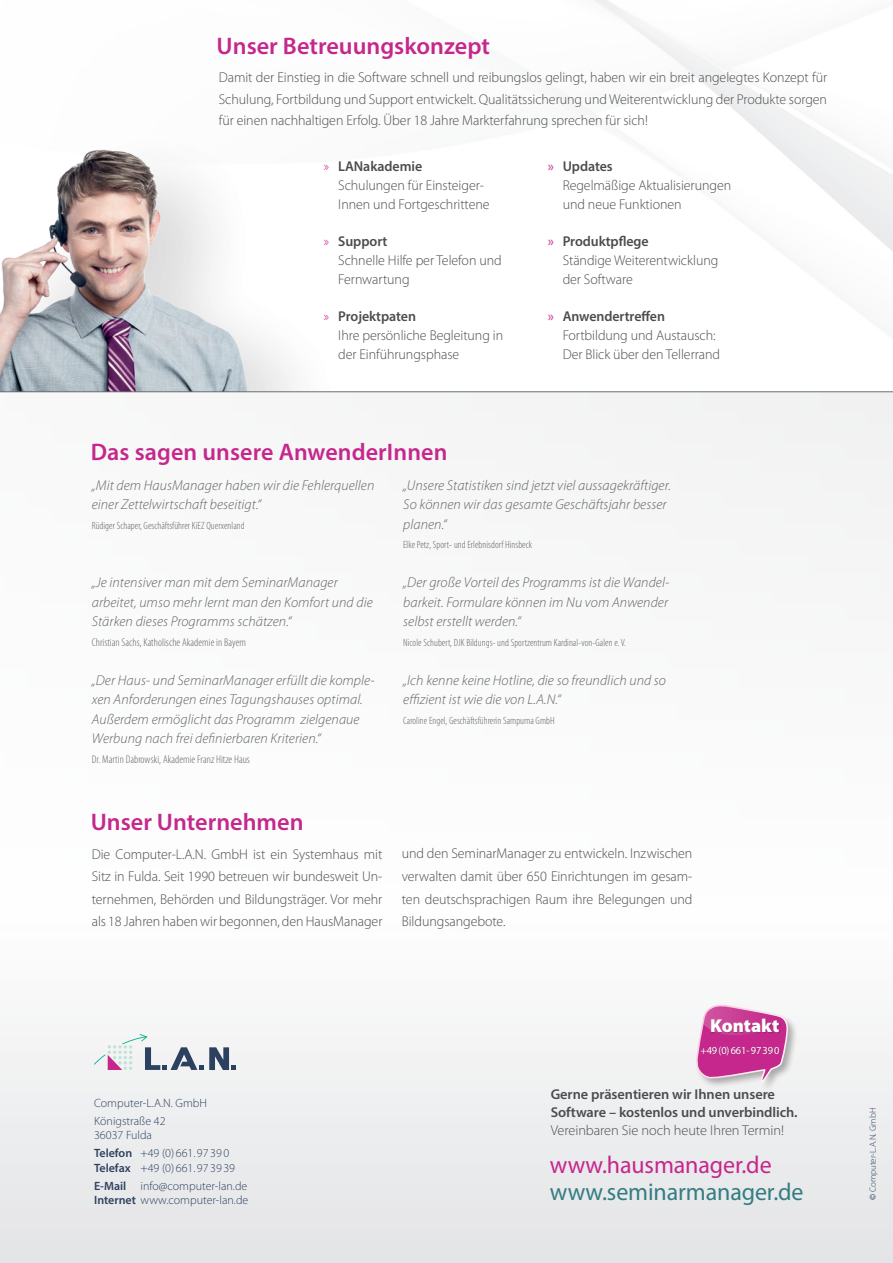
<style>
.page{position:relative;width:893px;height:1263px;background:#fff}
.page>*{position:absolute;margin:0;border:0;box-sizing:border-box;transform-origin:0 0}
.t1{font:24.45px "Myriad Pro";letter-spacing:-.005em;color:#337d83}
.t2{font:24.45px "Myriad Pro";letter-spacing:-.005em;color:#c5278c}
.t3{font:600 24px "Myriad Pro";color:#c5278c}
.t4{font:900 18.75px "Myriad Pro";color:#fff}
.t5{font:300 14.25px/18.8px "Myriad Pro";letter-spacing:-.005em;color:#4b4c4d}
.t6{font:italic 300 14.25px/19.5px "Myriad Pro";letter-spacing:.005em;color:#636366}
.t7{font:600 14.25px/18px "Myriad Pro";letter-spacing:-.005em;color:#4b4c4d}
.t8{font:300 12px/18px "Myriad Pro";color:#2c4160}
.t9{font:300 condensed 11.25px "Myriad Pro";letter-spacing:.005em;color:#636366}
.t10{font:10.8px "Myriad Pro";letter-spacing:-.01em;color:#fff}
.t11{font:300 condensed 10.5px "Myriad Pro";letter-spacing:.005em;color:#636366}
.t12{font:300 9px "Myriad Pro";color:#2c4160}
.s1{font-weight:600;color:#cc539a}
.s2{font-weight:600}
</style>
<div class="page">
<img style="left:0;top:0;width:893px;height:391px">
<div style="left:0;top:913px;width:893px;height:350px;background:#edeeef"></div>
<svg style="left:94px;top:1034px;width:142px;height:36px"></svg>
<div style="left:696px;top:1004px;width:102px;height:89px;background:#231f20;opacity:.35"></div>
<svg style="left:696px;top:1004px;width:93px;height:79px"></svg>
<div style="left:711px;top:1018px;width:69px;height:16px;background:#231f20;opacity:.3"></div>
<div style="left:701px;top:1045px;width:79px;height:11px;background:#231f20;opacity:.3"></div>
<svg style="left:0;top:392px;width:893px;height:565px"></svg>
<hr style="left:0;top:391px;width:893px;height:1px;background:#6c6d70">
<svg style="left:324px;top:165px;width:5px;height:5px"></svg>
<svg style="left:324px;top:240px;width:5px;height:5px"></svg>
<svg style="left:324px;top:315px;width:5px;height:5px"></svg>
<h2 class="t3" style="left:217px;top:31px;width:275px">Unser Betreuungskonzept</h2>
<p class="t5" style="left:219px;top:66px;width:610px;line-height:21.8px;text-align:justify">Damit der Einstieg in die Software schnell und reibungslos gelingt, haben wir ein breit angelegtes Konzept für Schulung, Fortbildung und Support entwickelt. Qualitätssicherung und Weiterentwicklung der Produkte sorgen für einen nachhaltigen Erfolg. Über 18 Jahre Markterfahrung sprechen für sich!</p>
<p class="t7" style="left:338px;top:157px;width:85px">LANakademie</p>
<p class="t5" style="left:338px;top:176px;width:153px">Schulungen für Einsteiger-<br>Innen und Fortgeschrittene</p>
<p class="t7" style="left:338px;top:232px;width:51px">Support</p>
<p class="t5" style="left:338px;top:251px;width:165px">Schnelle Hilfe per Telefon und<br>Fernwartung</p>
<p class="t7" style="left:338px;top:307px;width:79px">Projektpaten</p>
<p class="t5" style="left:338px;top:326px;width:166px">Ihre persönliche Begleitung in der Einführungsphase</p>
<h2 class="t3" style="left:91px;top:436px;width:358px">Das sagen unsere AnwenderInnen</h2>
<p class="t5" style="left:563px;top:157px;width:170px;text-indent:-15px"><span class="s1">»</span> <span class="s2">Updates<br></span>Regelmäßige Aktualisierungen und neue Funktionen</p>
<p class="t5" style="left:563px;top:232px;width:157px;text-indent:-15px"><span class="s1">»</span> <span class="s2">Produktpflege<br></span>Ständige Weiterentwicklung der Software</p>
<p class="t5" style="left:563px;top:307px;width:159px;text-indent:-15px"><span class="s1">»</span> <span class="s2">Anwendertreffen<br></span>Fortbildung und Austausch:<br>Der Blick über den Tellerrand</p>
<p class="t6" style="left:92px;top:475px;width:284px">„Mit dem HausManager haben wir die Fehlerquellen einer Zettelwirtschaft beseitigt.“</p>
<p class="t11" style="left:92px;top:519px;width:154px">Rüdiger Schaper, Geschäftsführer KiEZ Querxenland</p>
<p class="t6" style="left:92px;top:573px;width:282px">„Je intensiver man mit dem SeminarManager arbeitet, umso mehr lernt man den Komfort und die<br>Stärken dieses Programms schätzen.“</p>
<p class="t9" style="left:92px;top:635px;width:156px">Christian Sachs, Katholische Akademie in Bayern</p>
<p class="t6" style="left:92px;top:670px;width:284px">„Der Haus- und SeminarManager erfüllt die komple&shy;xen Anforderungen eines Tagungshauses optimal.<br>Außerdem ermöglicht das Programm zielgenaue Werbung nach frei definierbaren Kriterien.“</p>
<p class="t9" style="left:92px;top:752px;width:160px">Dr. Martin Dabrowski, Akademie Franz Hitze Haus</p>
<h2 class="t3" style="left:91px;top:806px;width:214px">Unser Unternehmen</h2>
<p class="t6" style="left:403px;top:475px;width:269px">„Unsere Statistiken sind jetzt viel aussagekräftiger.<br>So können wir das gesamte Geschäftsjahr besser planen.“</p>
<p class="t11" style="left:403px;top:539px;width:130px">Elke Petz, Sport- und Erlebnisdorf Hinsbeck</p>
<p class="t6" style="left:403px;top:573px;width:268px;text-align:justify">„Der große Vorteil des Programms ist die Wandel&shy;barkeit. Formulare können im Nu vom Anwender selbst erstellt werden.“</p>
<p class="t11" style="left:403px;top:636px;width:224px">Nicole Schubert, DJK Bildungs- und Sportzentrum Kardinal-von-Galen e. V.</p>
<p class="t6" style="left:403px;top:670px;width:264px">„Ich kenne keine Hotline, die so freundlich und so effizient ist wie die von L.A.N.“</p>
<p class="t11" style="left:403px;top:714px;width:153px">Caroline Engel, Geschäftsführerin Sampurna GmbH</p>
<p class="t5" style="left:92px;top:842px;width:292px;line-height:22.5px;text-align:justify">Die Computer-L.A.N. GmbH ist ein Systemhaus mit Sitz in Fulda. Seit 1990 betreuen wir bundesweit Un&shy;ternehmen, Behörden und Bildungsträger. Vor mehr als 18 Jahren haben wir begonnen, den HausManager</p>
<p class="t5" style="left:402px;top:842px;width:292px;line-height:22.5px;text-align:justify">und den SeminarManager zu entwickeln. Inzwischen verwalten damit über 650 Einrichtungen im gesam&shy;ten deutschsprachigen Raum ihre Belegungen und Bildungsangebote.</p>
<h3 class="t4" style="left:710px;top:1013px;width:71px">Kontakt</h3>
<p class="t10" style="left:701px;top:1043px;width:81px">+49(0)661-97390</p>
<p class="t8" style="left:94px;top:1093px;width:114px">Computer-L.A.N. GmbH<br>Königstraße 42</p>
<p class="t8" style="left:94px;top:1126px;width:137px">36037 Fulda<br><span class="s2">Telefon</span> +49 (0) 661. 97 39 0</p>
<p class="t8" style="left:94px;top:1158px;width:155px"><span class="s2">Telefax</span> +49 (0) 661. 97 39 39<br><span class="s2">E-Mail</span> info@computer-lan.de</p>
<p class="t8" style="left:94px;top:1191px;width:156px"><span class="s2">Internet</span> www.computer-lan.de</p>
<p class="t7" style="left:551px;top:1085px;width:249px">Gerne präsentieren wir Ihnen unsere<br>Software – kostenlos und unverbindlich.</p>
<p class="t5" style="left:551px;top:1120px;width:235px">Vereinbaren Sie noch heute Ihren Termin!</p>
<h1 class="t2" style="left:550px;top:1150px;width:223px">www.hausmanager.de</h1>
<h1 class="t1" style="left:550px;top:1177px;width:255px">www.seminarmanager.de</h1>
<p class="t12" style="left:867px;top:1200px;width:94px;rotate:-90deg"><span class="s2">©</span> Computer-L.A.N. GmbH</p>
</div>
